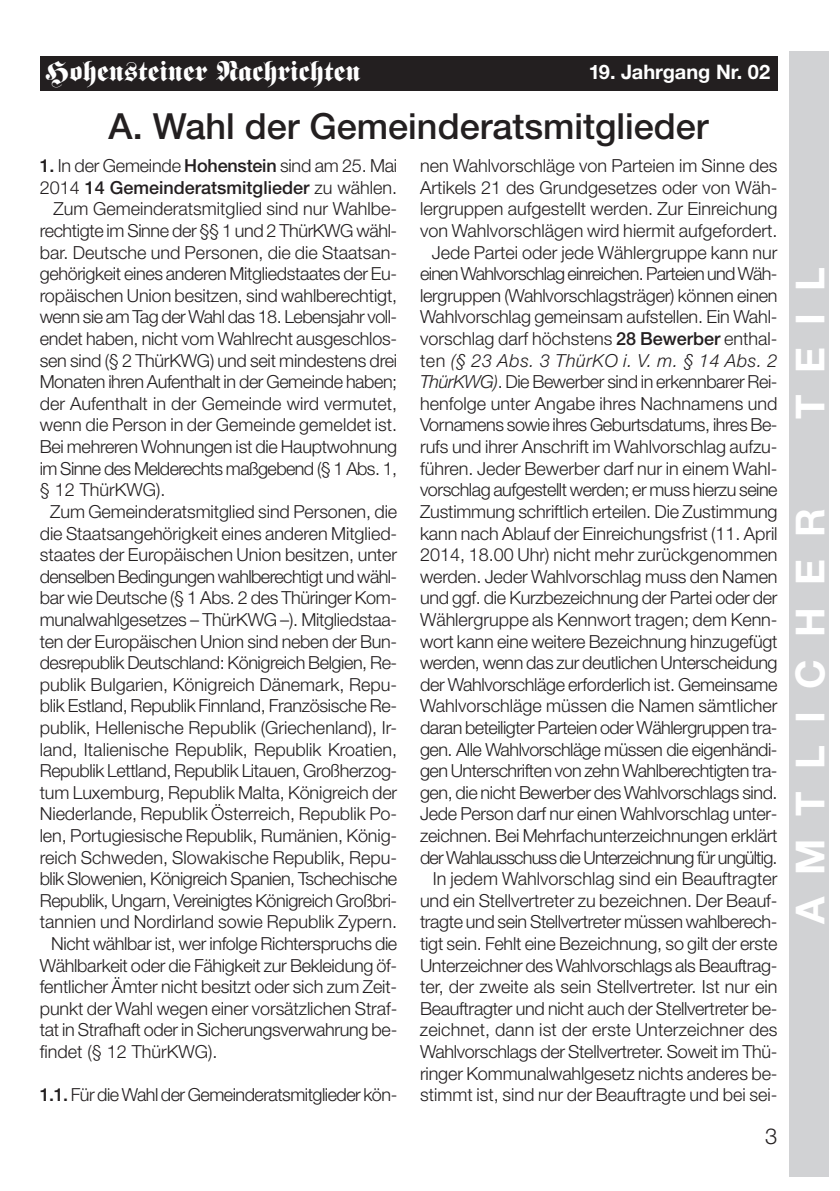
<style>
.page{position:relative;width:840px;height:1191px;background:#fff}
.page>*{position:absolute;margin:0;border:0;box-sizing:border-box;transform-origin:0 0}
.t1{font:700 40px "Helvetica Neue";letter-spacing:.555em;color:#fff}
.t2{font:500 36px "Helvetica Neue";color:#231f20}
.t3{font:28px "Fette Fraktur";color:#fff}
.t4{font:300 22px "Helvetica Neue";color:#231f20}
.t5{font:700 20px "Helvetica Neue";color:#fff}
.t6{font:300 18px/21.6px "Helvetica Neue";letter-spacing:-.01em;color:#231f20;text-align:right}
.t7{font:300 18px "Helvetica Neue";letter-spacing:-.03em;color:#231f20}
.t8{font:300 18px "Helvetica Neue";letter-spacing:-.035em;color:#231f20}
.t9{font:500 18px "Helvetica Neue";color:#231f20}
.s1{font-weight:500}
.s2{font-weight:300}
.s3{font-style:italic}
</style>
<div class="page">
<div style="left:40px;top:57px;width:737px;height:34px;background:#231f20"></div>
<div style="left:788px;top:51px;width:40px;height:1125px;background:#d1d2d4"></div>
<h3 class="t3" style="left:45px;top:61px;width:316px">Hohensteiner Nachrichten</h3>
<p class="t5" style="left:588px;top:64px;width:183px">19. Jahrgang Nr. 02</p>
<h2 class="t2" style="left:109px;top:113px;width:601px">A. Wahl der Gemeinderatsmitglieder</h2>
<p class="t6" style="left:40px;top:157px;width:359px"><span class="s1">1.</span> In der Gemeinde <span class="s1">Hohenstein</span> sind am 25. Mai</p>
<p class="t9" style="left:40px;top:181px;width:359px"><span class="s2">2014</span> 14 Gemeinderatsmitglieder <span class="s2">zu wählen.</span></p>
<p class="t6" style="left:54px;top:200px;width:345px">Zum Gemeinderatsmitglied sind nur Wahlbe-</p>
<p class="t6" style="left:40px;top:221px;width:359px">rechtigte im Sinne der §§ 1 und 2 ThürKWG wähl-</p>
<p class="t6" style="left:40px;top:243px;width:359px">bar. Deutsche und Personen, die die Staatsan-</p>
<p class="t6" style="left:40px;top:265px;width:359px">gehörigkeit eines anderen Mitgliedstaates der Eu-</p>
<p class="t6" style="left:40px;top:286px;width:359px">ropäischen Union besitzen, sind wahlberechtigt,</p>
<p class="t7" style="left:40px;top:310px;width:359px">wenn sie am Tag der Wahl das 18. Lebensjahr voll-</p>
<p class="t6" style="left:40px;top:329px;width:359px">endet haben, nicht vom Wahlrecht ausgeschlos-</p>
<p class="t6" style="left:40px;top:351px;width:359px">sen sind (§ 2 ThürKWG) und seit mindestens drei</p>
<p class="t6" style="left:40px;top:373px;width:359px">Monaten ihren Aufenthalt in der Gemeinde haben;</p>
<p class="t6" style="left:40px;top:394px;width:359px">der Aufenthalt in der Gemeinde wird vermutet,</p>
<p class="t6" style="left:40px;top:416px;width:359px">wenn die Person in der Gemeinde gemeldet ist.</p>
<p class="t6" style="left:40px;top:437px;width:359px">Bei mehreren Wohnungen ist die Hauptwohnung</p>
<p class="t8" style="left:40px;top:462px;width:359px">im Sinne des Melderechts maßgebend (§ 1 Abs. 1,</p>
<p class="t6" style="left:40px;top:481px;width:127px">§ 12 ThürKWG).</p>
<p class="t6" style="left:50px;top:502px;width:348px">Zum Gemeinderatsmitglied sind Personen, die</p>
<p class="t6" style="left:40px;top:524px;width:359px">die Staatsangehörigkeit eines anderen Mitglied-</p>
<p class="t6" style="left:40px;top:545px;width:359px">staates der Europäischen Union besitzen, unter</p>
<p class="t7" style="left:40px;top:570px;width:359px">denselben Bedingungen wahlberechtigt und wähl-</p>
<p class="t6" style="left:40px;top:589px;width:359px">bar wie Deutsche (§ 1 Abs. 2 des Thüringer Kom-</p>
<p class="t6" style="left:40px;top:610px;width:359px">munalwahlgesetzes – ThürKWG –). Mitgliedstaa-</p>
<p class="t6" style="left:40px;top:632px;width:359px">ten der Europäischen Union sind neben der Bun-</p>
<p class="t6" style="left:40px;top:653px;width:359px">desrepublik Deutschland: Königreich Belgien, Re-</p>
<p class="t6" style="left:40px;top:675px;width:359px">publik Bulgarien, Königreich Dänemark, Repu-</p>
<p class="t6" style="left:40px;top:697px;width:359px">blik Estland, Republik Finnland, Französische Re-</p>
<p class="t6" style="left:40px;top:718px;width:359px">publik, Hellenische Republik (Griechenland), Ir-</p>
<p class="t6" style="left:40px;top:740px;width:359px">land, Italienische Republik, Republik Kroatien,</p>
<p class="t6" style="left:40px;top:761px;width:359px">Republik Lettland, Republik Litauen, Großherzog-</p>
<p class="t6" style="left:40px;top:783px;width:359px">tum Luxemburg, Republik Malta, Königreich der</p>
<p class="t6" style="left:40px;top:805px;width:359px">Niederlande, Republik Österreich, Republik Po-</p>
<p class="t6" style="left:40px;top:826px;width:359px">len, Portugiesische Republik, Rumänien, König-</p>
<p class="t6" style="left:40px;top:848px;width:359px">reich Schweden, Slowakische Republik, Repu-</p>
<p class="t6" style="left:40px;top:869px;width:359px">blik Slowenien, Königreich Spanien, Tschechische</p>
<p class="t6" style="left:40px;top:891px;width:359px">Republik, Ungarn, Vereinigtes Königreich Großbri-</p>
<p class="t6" style="left:40px;top:913px;width:359px">tannien und Nordirland sowie Republik Zypern.</p>
<p class="t6" style="left:51px;top:934px;width:347px">Nicht wählbar ist, wer infolge Richterspruchs die</p>
<p class="t6" style="left:40px;top:956px;width:359px">Wählbarkeit oder die Fähigkeit zur Bekleidung öf-</p>
<p class="t6" style="left:40px;top:977px;width:359px">fentlicher Ämter nicht besitzt oder sich zum Zeit-</p>
<p class="t6" style="left:40px;top:999px;width:359px">punkt der Wahl wegen einer vorsätzlichen Straf-</p>
<p class="t6" style="left:40px;top:1021px;width:359px">tat in Strafhaft oder in Sicherungsverwahrung be-</p>
<p class="t6" style="left:40px;top:1042px;width:179px">findet (§ 12 ThürKWG).</p>
<p class="t7" style="left:40px;top:1088px;width:359px"><span class="s1">1.1.</span> Für die Wahl der Gemeinderatsmitglieder kön-</p>
<p class="t6" style="left:420px;top:157px;width:359px">nen Wahlvorschläge von Parteien im Sinne des Artikels 21 des Grundgesetzes oder von Wäh&shy;lergruppen aufgestellt werden. Zur Einreichung von Wahlvorschlägen wird hiermit aufgefordert.<br>Jede Partei oder jede Wählergruppe kann nur einen Wahlvorschlag einreichen. Parteien und Wäh&shy;lergruppen (Wahlvorschlagsträger) können einen Wahlvorschlag gemeinsam aufstellen. Ein Wahl&shy;vorschlag darf höchstens <span class="s1">28 Bewerber</span> enthal&shy;ten <span class="s3">(§ 23 Abs. 3 ThürKO i. V. m. § 14 Abs. 2<br>ThürKWG)</span>. Die Bewerber sind in erkennbarer Rei&shy;henfolge unter Angabe ihres Nachnamens und Vornamens sowie ihres Geburtsdatums, ihres Be&shy;rufs und ihrer Anschrift im Wahlvorschlag aufzu&shy;führen. Jeder Bewerber darf nur in einem Wahl&shy;vorschlag aufgestellt werden; er muss hierzu seine Zustimmung schriftlich erteilen. Die Zustimmung kann nach Ablauf der Einreichungsfrist (11. April 2014, 18.00 Uhr) nicht mehr zurückgenommen werden. Jeder Wahlvorschlag muss den Namen und ggf. die Kurzbezeichnung der Partei oder der Wählergruppe als Kennwort tragen; dem Kenn&shy;wort kann eine weitere Bezeichnung hinzugefügt werden, wenn das zur deutlichen Unterscheidung der Wahlvorschläge erforderlich ist. Gemeinsame Wahlvorschläge müssen die Namen sämtlicher daran beteiligter Parteien oder Wählergruppen tra&shy;gen. Alle Wahlvorschläge müssen die eigenhändi&shy;gen Unterschriften von zehn Wahlberechtigten tra&shy;gen, die nicht Bewerber des Wahlvorschlags sind.<br>Jede Person darf nur einen Wahlvorschlag unter&shy;zeichnen. Bei Mehrfachunterzeichnungen erklärt der Wahlausschuss die Unterzeichnung für ungültig.<br>In jedem Wahlvorschlag sind ein Beauftragter und ein Stellvertreter zu bezeichnen. Der Beauf&shy;tragte und sein Stellvertreter müssen wahlberech&shy;tigt sein. Fehlt eine Bezeichnung, so gilt der erste Unterzeichner des Wahlvorschlags als Beauftrag&shy;ter, der zweite als sein Stellvertreter. Ist nur ein Beauftragter und nicht auch der Stellvertreter be&shy;zeichnet, dann ist der erste Unterzeichner des Wahlvorschlags der Stellvertreter. Soweit im Thü&shy;ringer Kommunalwahlgesetz nichts anderes be&shy;stimmt ist, sind nur der Beauftragte und bei sei-</p>
<p class="t4" style="left:764px;top:1128px;width:14px">3</p>
<h1 class="t1" style="left:795px;top:419px;width:154px;rotate:-90deg">TEIL</h1>
<h1 class="t1" style="left:795px;top:924px;width:417px;rotate:-90deg">AMTLICHER</h1>
</div>
